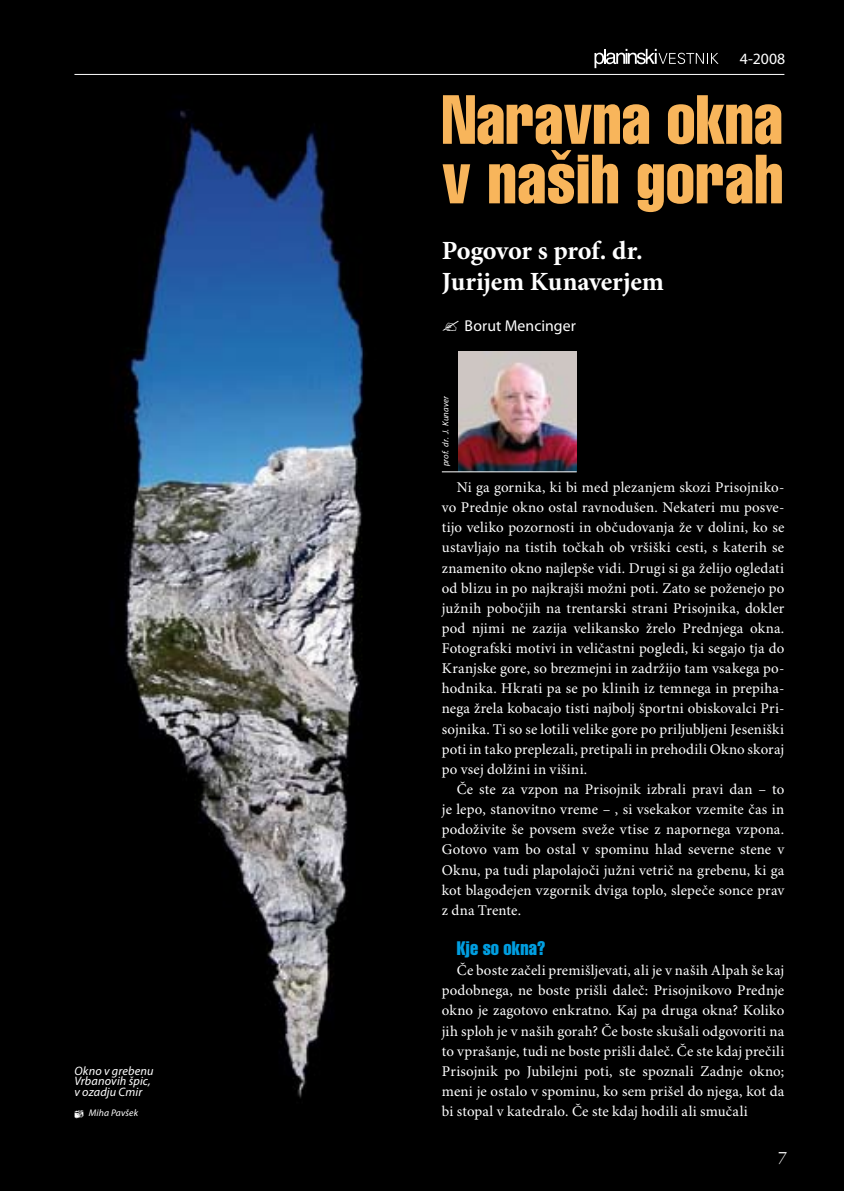
<style>
.page{position:relative;width:844px;height:1191px;background:#fff}
.page>*{position:absolute;margin:0;border:0;box-sizing:border-box;transform-origin:0 0}
.t1{font:extra-condensed 68.25px/59.5px "SS Helvetica";color:#f8b55b}
.t2{font:700 26.25px/31.5px "Minion Pro";letter-spacing:-.01em;color:#fff}
.t3{font:extra-condensed 19.25px "SS Helvetica";letter-spacing:.005em;color:#009ee0}
.t4{font:italic 300 17.5px "SS Garamond";color:#fff}
.t5{font:15.75px "Myriad Pro";letter-spacing:.005em;color:#fff}
.t6{font:14.88px/20.1px "Minion Pro";letter-spacing:.01em;color:#fff;text-align:justify}
.t7{font:italic 12.25px/10.5px "Myriad Pro";letter-spacing:.01em;color:#fff}
.t8{font:italic 9.62px "Myriad Pro";letter-spacing:.015em;color:#fff}
.t9{font:italic 8.75px "Myriad Pro";letter-spacing:.015em;color:#fff}
.s1{color:#000}
</style>
<div class="page">
<div style="left:0;top:0;width:843px;height:1191px;background:#000"></div>
<img style="left:0;top:12px;width:742px;height:1179px">
<img style="left:458px;top:351px;width:118px;height:120px">
<hr style="left:441px;top:471px;width:135px;height:1px;background:#fff">
<svg style="left:594px;top:49px;width:125px;height:20px;background:#383838"></svg>
<hr style="left:74px;top:74px;width:710px;height:1px;background:#fff">
<svg style="left:442px;top:320px;width:16px;height:11px"></svg>
<svg style="left:75px;top:1109px;width:8px;height:9px"></svg>
<p class="t7" style="left:74px;top:1065px;width:80px">Okno v grebenu<br>Vrbanovih špic, v ozadju Cmir</p>
<p class="t8" style="left:89px;top:1107px;width:51px">Miha Pavšek</p>
<p class="t5" style="left:739px;top:49px;width:47px">4-2008</p>
<h1 class="t1" style="left:441px;top:89px;width:343px">Naravna okna v na{ih gorah</h1>
<h2 class="t2" style="left:441px;top:234px;width:223px">Pogovor s prof. dr.<br>Jurijem Kunaverjem</h2>
<p class="t5" style="left:464px;top:316px;width:113px">Borut Mencinger</p>
<p class="t9" style="left:440px;top:466px;width:72px;rotate:-90deg">prof. dr. J. Kunaver</p>
<p class="t6" style="left:441px;top:478px;width:344px;text-indent:15px">Ni ga gornika, ki bi med plezanjem skozi Prisojniko&shy;vo Prednje okno ostal ravnodušen. Nekateri mu posve&shy;tijo veliko pozornosti in občudovanja že v dolini, ko se ustavljajo na tistih točkah ob vršiški cesti, s katerih se znamenito okno najlepše vidi. Drugi si ga želijo ogledati od blizu in po najkrajši možni poti. Zato se poženejo po južnih pobočjih na trentarski strani Prisojnika, dokler pod njimi ne zazija velikansko žrelo Prednjega okna.<br>Fotografski motivi in veličastni pogledi, ki segajo tja do Kranjske gore, so brezmejni in zadržijo tam vsakega po&shy;hodnika. Hkrati pa se po klinih iz temnega in prepiha&shy;nega žrela kobacajo tisti najbolj športni obiskovalci Pri&shy;sojnika. Ti so se lotili velike gore po priljubljeni Jeseniški poti in tako preplezali, pretipali in prehodili Okno skoraj po vsej dolžini in višini.</p>
<p class="t6" style="left:441px;top:779px;width:344px;text-indent:15px">Če ste za vzpon na Prisojnik izbrali pravi dan – to je lepo, stanovitno vreme – , si vsekakor vzemite čas in podoživite še povsem sveže vtise z napornega vzpona.<br>Gotovo vam bo ostal v spominu hlad severne stene v Oknu, pa tudi plapolajoči južni vetrič na grebenu, ki ga kot blagodejen vzgornik dviga toplo, slepeče sonce prav z dna Trente.</p>
<p class="t3" style="left:456px;top:936px;width:90px">Kje so okna?</p>
<p class="t6" style="left:442px;top:961px;width:344px;text-indent:15px">Če boste začeli premišljevati, ali je v naših Alpah še kaj podobnega, ne boste prišli daleč: Prisojnikovo Prednje okno je zagotovo enkratno. Kaj pa druga okna? Koliko jih sploh je v naših gorah? Če boste skušali odgovoriti na to vprašanje, tudi ne boste prišli daleč. Če ste kdaj prečili Prisojnik po Jubilejni poti, ste spoznali Zadnje okno; meni je ostalo v spominu, ko sem prišel do njega, kot da bi stopal v katedralo. Če ste kdaj hodili ali smučali <span class="s1">na na</span></p>
<p class="t4" style="left:774px;top:1147px;width:11px">7</p>
</div>
